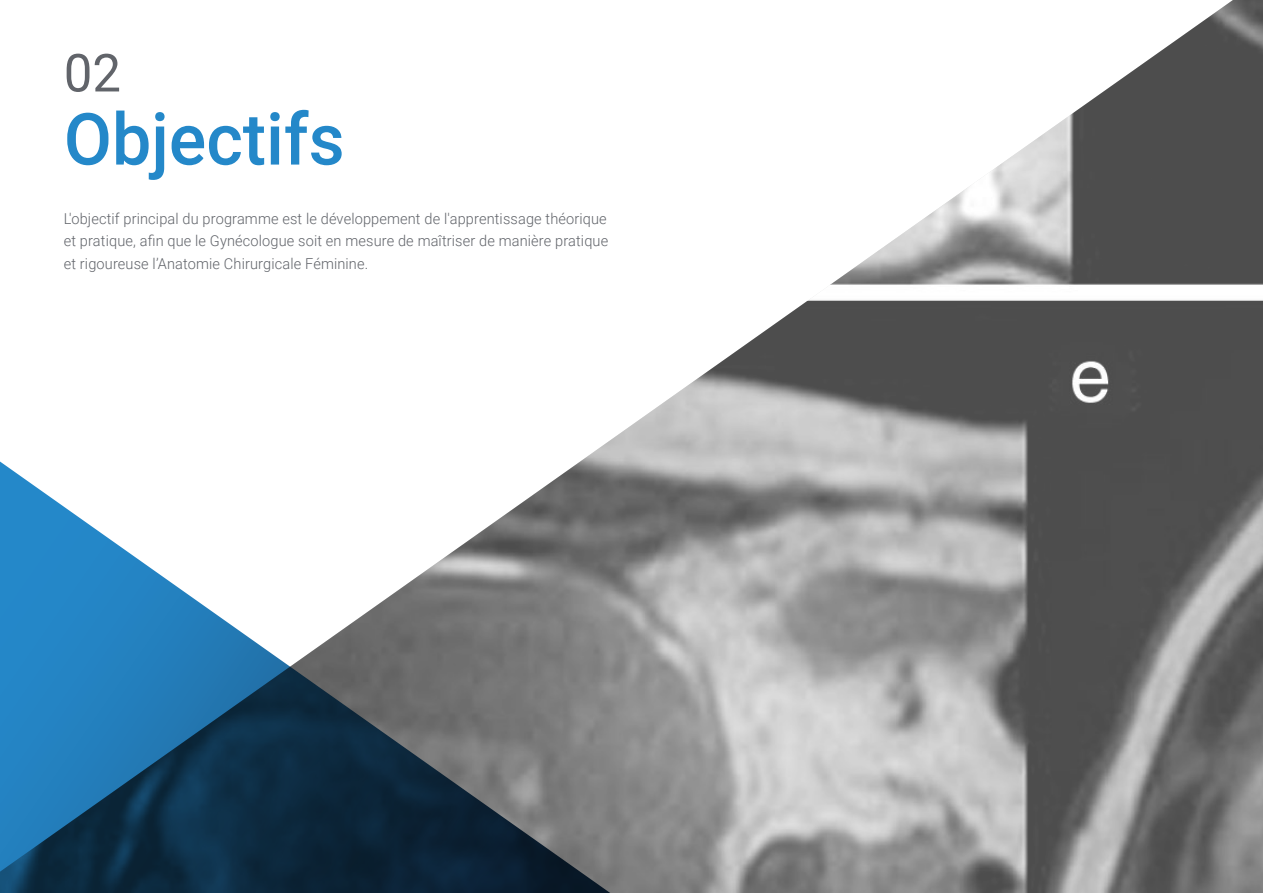
<style>
.page{position:relative;width:1263px;height:893px;background:#fff}
.page>*{position:absolute;margin:0;border:0;box-sizing:border-box;transform-origin:0 0}
.t1{font:500 72px "Roboto";color:#2488c9}
.t2{font:52.5px "Roboto";color:#61646a}
.t3{font:300 15px/22.5px "Roboto";letter-spacing:.01em;color:#61646a;text-align:justify}
</style>
<div class="page">
<img style="left:602px;top:0;width:661px;height:893px">
<svg style="left:0;top:446px;width:640px;height:447px"></svg>
<h2 class="t2" style="left:64px;top:36px;width:59px">02</h2>
<h1 class="t1" style="left:64px;top:89px;width:282px">Objectifs</h1>
<p class="t3" style="left:64px;top:207px;width:546px">L'objectif principal du programme est le développement de l'apprentissage théorique et pratique, afin que le Gynécologue soit en mesure de maîtriser de manière pratique et rigoureuse l’Anatomie Chirurgicale Féminine.</p>
</div>
